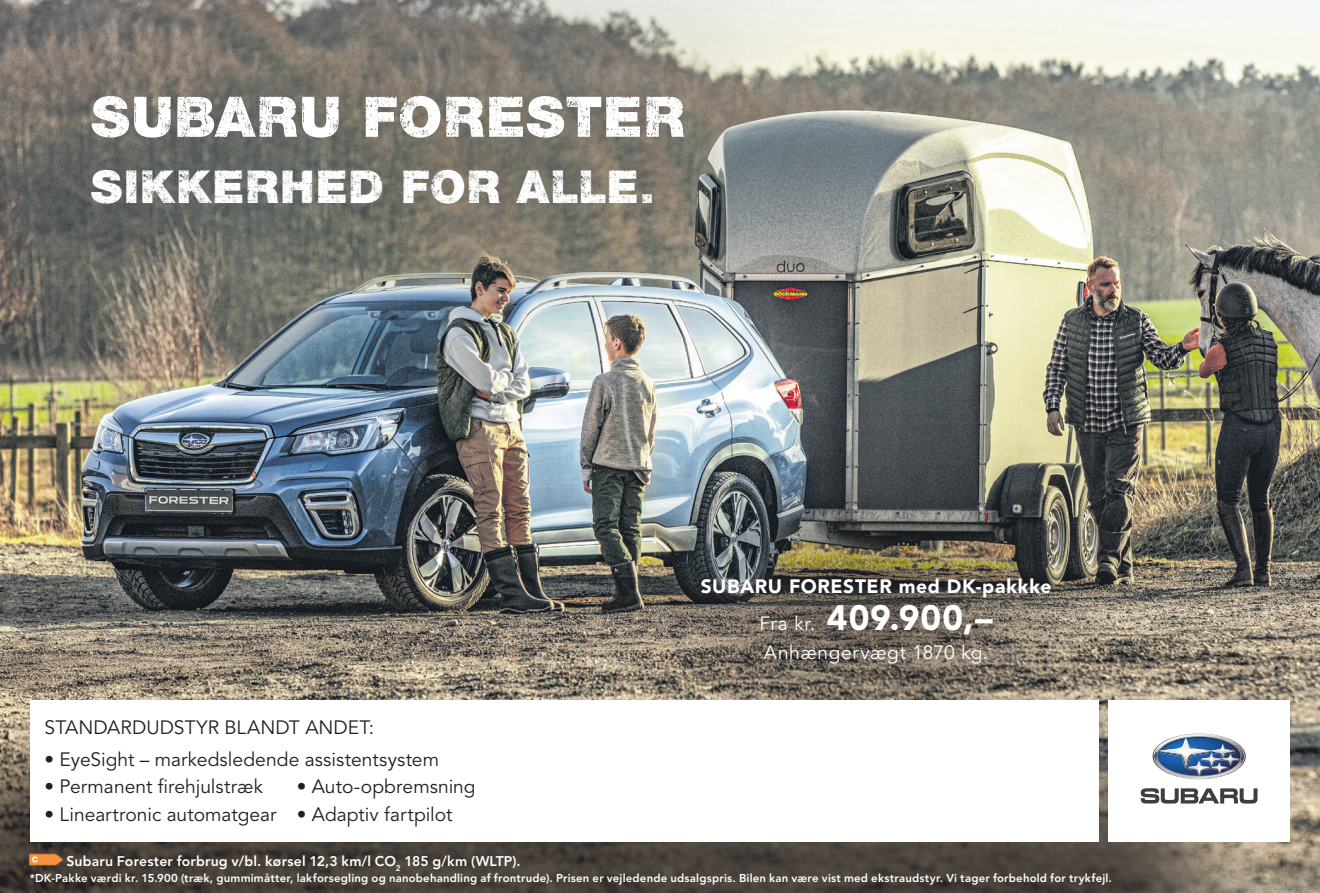
<style>
.page{position:relative;width:1320px;height:893px;background:#fff}
.page>*{position:absolute;margin:0;border:0;box-sizing:border-box;transform-origin:0 0}
.t1{font:56px "Subaru Sans Rough";letter-spacing:.035em;color:#fff}
.t2{font:45.5px "Subaru Sans Rough";letter-spacing:.04em;color:#fff}
.t3{font:900 35px "Avenir LT Std";letter-spacing:.03em;color:#fff}
.t4{font:19.25px "Avenir LT Std";color:#231f20}
.t5{font:900 19.25px "Avenir LT Std";letter-spacing:.03em;color:#fff}
.t6{font:19.25px "Avenir LT Std";letter-spacing:.03em;color:#fff}
.t7{font:800 14px "Avenir LT Std";letter-spacing:.01em;color:#fff}
.t8{font:800 11.38px "Avenir LT Std";letter-spacing:.015em;color:#fff}
.s1{font-weight:400;font-size:19.25px}
</style>
<div class="page">
<img style="left:0;top:0;width:1320px;height:893px">
<div style="left:550px;top:414px;width:651px;height:411px;background:#231f20;opacity:.75"></div>
<div style="left:0;top:699px;width:1263px;height:194px;background:#231f20;opacity:.75"></div>
<img style="left:30px;top:852px;width:33px;height:14px">
<div style="left:0;top:0;width:870px;height:405px;background:#15333f;opacity:.75"></div>
<div style="left:1108px;top:701px;width:182px;height:141px;background:#fff"></div>
<svg style="left:1140px;top:788px;width:117px;height:16px"></svg>
<svg style="left:1152px;top:733px;width:93px;height:46px"></svg>
<div style="left:30px;top:701px;width:1068px;height:141px;background:#fff"></div>
<h1 class="t1" style="left:91px;top:83px;width:594px">SUBARU FORESTER</h1>
<h2 class="t2" style="left:91px;top:160px;width:564px">SIKKERHED FOR ALLE.</h2>
<h3 class="t4" style="left:45px;top:717px;width:331px">STANDARDUDSTYR BLANDT ANDET:</h3>
<h3 class="t4" style="left:45px;top:748px;width:396px">• EyeSight – markedsledende assistentsystem</h3>
<h3 class="t4" style="left:45px;top:776px;width:220px">• Permanent firehjulstræk</h3>
<h3 class="t4" style="left:297px;top:776px;width:180px">• Auto-opbremsning</h3>
<h3 class="t4" style="left:45px;top:803px;width:409px">• Lineartronic automatgear • Adaptiv fartpilot</h3>
<h3 class="t5" style="left:701px;top:575px;width:352px">SUBARU FORESTER med DK-pakkke</h3>
<h3 class="t3" style="left:759px;top:596px;width:234px"><span class="s1">Fra kr.</span> 409.900,–</h3>
<h3 class="t6" style="left:764px;top:641px;width:226px">Anhængervægt 1870 kg.</h3>
<p class="t7" style="left:67px;top:853px;width:455px">Subaru Forester forbrug v/bl. kørsel 12,3 km/l CO<sub>2</sub> 185 g/km (WLTP).</p>
<p class="t8" style="left:30px;top:871px;width:1083px">*DK-Pakke værdi kr. 15.900 (træk, gummimåtter, lakforsegling og nanobehandling af frontrude). Prisen er vejledende udsalgspris. Bilen kan være vist med ekstraudstyr. Vi tager forbehold for trykfejl.</p>
</div>
